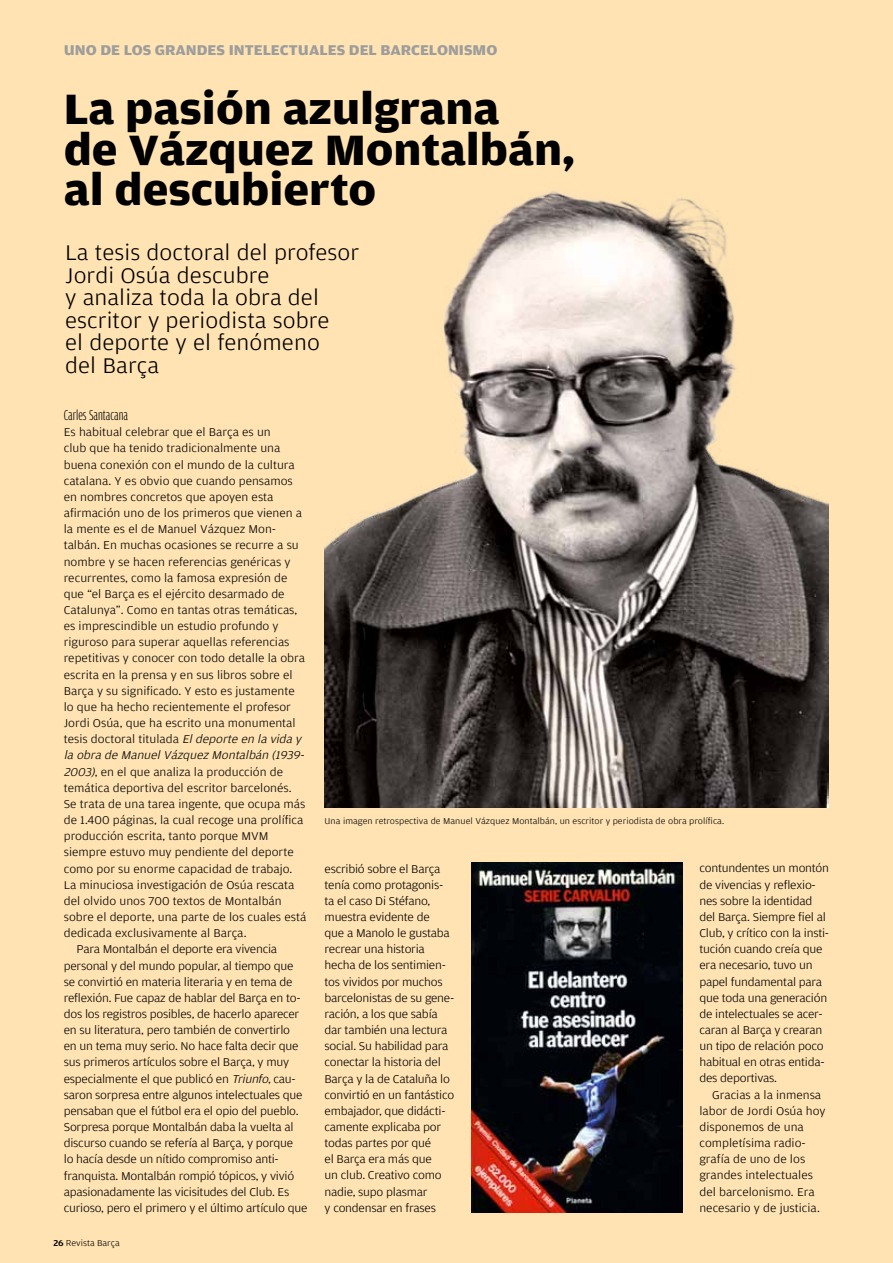
<style>
.page{position:relative;width:893px;height:1263px;background:#ffe3b3}
.page>*{position:absolute;margin:0;border:0;box-sizing:border-box;transform-origin:0 0}
.t1{font:700 45px/40.5px "Amplitude Wide";color:#000}
.t2{font:300 22.5px/22.5px "Amplitude Wide";letter-spacing:.005em;color:#000}
.t3{font:700 15px "Amplitude Wide";color:#9d9d9c}
.t4{font:300 15px "Amplitude Comp";color:#000}
.t5{font:300 12px/16.2px "Amplitude Wide";letter-spacing:-.02em;color:#000}
.t6{font:300 12px/16.2px "Amplitude Wide";color:#000}
.t7{font:italic 300 12px "Amplitude Wide";color:#000}
.t8{font:300 9px "Amplitude Wide";letter-spacing:.005em;color:#000}
.s1{font-style:italic}
.s2{font-weight:500}
</style>
<div class="page">
<img style="left:325px;top:191px;width:503px;height:617px">
<img style="left:471px;top:863px;width:211px;height:349px">
<p class="t3" style="left:64px;top:42px;width:435px">Uno de los grandes intelectuales del barcelonismo</p>
<h1 class="t1" style="left:64px;top:90px;width:513px">La pasión azulgrana<br>de Vázquez Montalbán, al descubierto</h1>
<h2 class="t2" style="left:65px;top:242px;width:296px">La tesis doctoral del profesor<br>Jordi Osúa descubre<br>y analiza toda la obra del escritor y periodista sobre<br>el deporte y el fenómeno<br>del Barça</h2>
<p class="t4" style="left:64px;top:407px;width:66px">Carles Santacana</p>
<p class="t6" style="left:64px;top:424px;width:209px">Es habitual celebrar que el Barça es un</p>
<p class="t6" style="left:64px;top:440px;width:218px">club que ha tenido tradicionalmente una</p>
<p class="t6" style="left:64px;top:457px;width:232px">buena conexión con el mundo de la cultura</p>
<p class="t6" style="left:64px;top:473px;width:231px">catalana. Y es obvio que cuando pensamos</p>
<p class="t6" style="left:64px;top:489px;width:211px">en nombres concretos que apoyen esta</p>
<p class="t6" style="left:64px;top:505px;width:240px">afirmación uno de los primeros que vienen a</p>
<p class="t6" style="left:64px;top:521px;width:214px">la mente es el de Manuel Vázquez Mon-</p>
<p class="t6" style="left:64px;top:537px;width:237px">talbán. En muchas ocasiones se recurre a su</p>
<p class="t6" style="left:64px;top:553px;width:228px">nombre y se hacen referencias genéricas y</p>
<p class="t6" style="left:64px;top:570px;width:225px">recurrentes, como la famosa expresión de</p>
<p class="t6" style="left:64px;top:586px;width:222px">que “el Barça es el ejército desarmado de</p>
<p class="t6" style="left:64px;top:602px;width:235px">Catalunya”. Como en tantas otras temáticas,</p>
<p class="t6" style="left:64px;top:618px;width:216px">es imprescindible un estudio profundo y</p>
<p class="t6" style="left:64px;top:634px;width:227px">riguroso para superar aquellas referencias</p>
<p class="t6" style="left:64px;top:650px;width:243px">repetitivas y conocer con todo detalle la obra</p>
<p class="t6" style="left:64px;top:667px;width:230px">escrita en la prensa y en sus libros sobre el</p>
<p class="t6" style="left:64px;top:683px;width:232px">Barça y su significado. Y esto es justamente</p>
<p class="t6" style="left:64px;top:699px;width:229px">lo que ha hecho recientemente el profesor</p>
<p class="t6" style="left:64px;top:715px;width:233px">Jordi Osúa, que ha escrito una monumental</p>
<p class="t6" style="left:64px;top:731px;width:242px">tesis doctoral titulada <span class="s1">Eldeporte en la vida y</span></p>
<p class="t7" style="left:64px;top:749px;width:245px">la obra de ManuelVázquez Montalbán (1939-</p>
<p class="t6" style="left:64px;top:764px;width:221px"><span class="s1">2003)</span>, en el que analiza la producción de</p>
<p class="t6" style="left:64px;top:780px;width:229px">temática deportiva del escritor barcelonés.</p>
<p class="t6" style="left:64px;top:796px;width:243px">Se trata de una tarea ingente, que ocupa más</p>
<p class="t6" style="left:64px;top:812px;width:241px">de 1.400 páginas, la cual recoge una prolífica</p>
<p class="t6" style="left:64px;top:828px;width:206px">producción escrita, tanto porque MVM</p>
<p class="t6" style="left:64px;top:844px;width:232px">siempre estuvo muy pendiente del deporte</p>
<p class="t6" style="left:64px;top:860px;width:230px">como por su enorme capacidad de trabajo.</p>
<p class="t6" style="left:64px;top:877px;width:232px">La minuciosa investigación de Osúa rescata</p>
<p class="t6" style="left:64px;top:893px;width:219px">del olvido unos 700 textos de Montalbán</p>
<p class="t6" style="left:64px;top:909px;width:244px">sobre el deporte, una parte de los cuales está</p>
<p class="t6" style="left:64px;top:925px;width:184px">dedicada exclusivamente al Barça.</p>
<p class="t5" style="left:77px;top:941px;width:202px">Para Montalbán el deporte era vivencia</p>
<p class="t5" style="left:64px;top:957px;width:231px">personal y del mundo popular, al tiempo que</p>
<p class="t5" style="left:64px;top:974px;width:230px">se convirtió en materia literaria y en tema de</p>
<p class="t5" style="left:64px;top:990px;width:238px">reflexión. Fue capaz de hablar del Barça en to-</p>
<p class="t5" style="left:64px;top:1006px;width:237px">dos los registros posibles, de hacerlo aparecer</p>
<p class="t5" style="left:64px;top:1022px;width:228px">en su literatura, pero también de convertirlo</p>
<p class="t5" style="left:64px;top:1038px;width:236px">en un tema muy serio. No hace falta decir que</p>
<p class="t5" style="left:64px;top:1054px;width:227px">sus primeros artículos sobre el Barça, y muy</p>
<p class="t5" style="left:64px;top:1070px;width:234px">especialmente el que publicó en <span class="s1">Triunfo</span>, cau-</p>
<p class="t5" style="left:64px;top:1087px;width:240px">saron sorpresa entre algunos intelectuales que</p>
<p class="t5" style="left:64px;top:1103px;width:236px">pensaban que el fútbol era el opio del pueblo.</p>
<p class="t5" style="left:64px;top:1119px;width:231px">Sorpresa porque Montalbán daba la vuelta al</p>
<p class="t5" style="left:64px;top:1135px;width:231px">discurso cuando se refería al Barça, y porque</p>
<p class="t5" style="left:64px;top:1151px;width:217px">lo hacía desde un nítido compromiso anti-</p>
<p class="t5" style="left:64px;top:1167px;width:232px">franquista. Montalbán rompió tópicos, y vivió</p>
<p class="t5" style="left:64px;top:1184px;width:227px">apasionadamente las vicisitudes del Club. Es</p>
<p class="t5" style="left:64px;top:1200px;width:245px">curioso, pero el primero y el último artículo que</p>
<p class="t8" style="left:53px;top:1238px;width:68px"><span class="s2">26</span> Revista Barça</p>
<p class="t8" style="left:325px;top:816px;width:401px">Una imagen retrospectiva de Manuel Vázquez Montalbán, un escritor y periodista de obra prolífica.</p>
<p class="t5" style="left:325px;top:860px;width:131px">escribió sobre el Barça tenía como protagonis&shy;ta el caso Di Stéfano, muestra evidente de<br>que a Manolo le gustaba recrear una historia hecha de los sentimien&shy;tos vividos por muchos barcelonistas de su gene&shy;ración, a los que sabía dar también una lectura social. Su habilidad para conectar la historia del<br>Barça y la de Cataluña lo convirtió en un fantástico embajador, que didácti&shy;camente explicaba por todas partes por qué<br>el Barça era más que<br>un club. Creativo como nadie, supo plasmar<br>y condensar en frases</p>
<p class="t5" style="left:699px;top:860px;width:131px">contundentes un montón de vivencias y reflexio&shy;nes sobre la identidad del Barça. Siempre fiel al<br>Club, y crítico con la insti&shy;tución cuando creía que era necesario, tuvo un papel fundamental para que toda una generación de intelectuales se acer&shy;caran al Barça y crearan un tipo de relación poco habitual en otras entida&shy;des deportivas.</p>
<p class="t6" style="left:699px;top:1086px;width:128px;text-indent:13px">Gracias a la inmensa labor de Jordi Osúa hoy disponemos de una completísima radio&shy;grafía de uno de los grandes intelectuales del barcelonismo. Era necesario y de justicia.</p>
</div>
